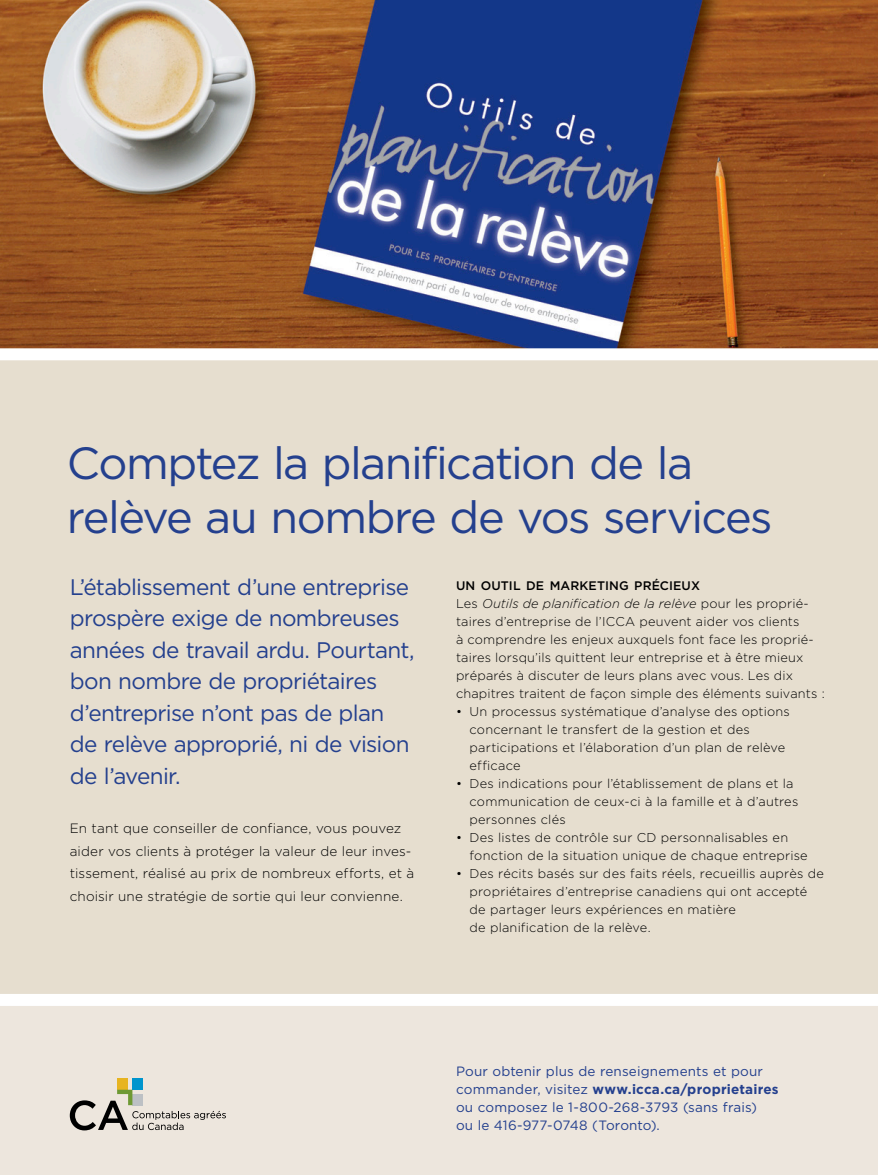
<style>
.page{position:relative;width:878px;height:1175px;background:#fff}
.page>*{position:absolute;margin:0;border:0;box-sizing:border-box;transform-origin:0 0}
.t1{font:45px/54px "Gotham";letter-spacing:-.04em;color:#24408e}
.t2{font:22.5px/31.5px "Gotham";letter-spacing:-.03em;color:#24408e}
.t3{font:300 13.5px/22.5px "Gotham";letter-spacing:.01em;color:#000}
.t4{font:13.5px/18px "Gotham";letter-spacing:.01em;color:#24408e}
.t5{font:300 12.75px/18px "Gotham";letter-spacing:.015em;color:#000}
.t6{font:500 12.3px "Gotham";letter-spacing:.01em;color:#000}
.s1{font-style:italic}
.s2{font-weight:700}
</style>
<div class="page">
<div style="left:0;top:131px;width:878px;height:926px;background:#e6decf"></div>
<img style="left:0;top:0;width:878px;height:348px">
<div style="left:0;top:1000px;width:878px;height:174px;background:#ede6dd"></div>
<div style="left:0;top:348px;width:878px;height:12px;background:#fff"></div>
<div style="left:0;top:994px;width:878px;height:12px;background:#fff"></div>
<div style="left:117px;top:1078px;width:11px;height:11px;background:#e7b421"></div>
<div style="left:132px;top:1078px;width:11px;height:11px;background:#0095cd"></div>
<svg style="left:70px;top:1089px;width:156px;height:41px"></svg>
<p class="t1" style="left:67px;top:435px;width:707px">Comptez la planification de la relève au nombre de vos services</p>
<p class="t2" style="left:70px;top:570px;width:346px">L’établissement d’une entreprise prospère exige de nombreuses années de travail ardu. Pourtant, bon nombre de propriétaires d’entreprise n’ont pas de plan de relève approprié, ni de vision de l’avenir.</p>
<p class="t3" style="left:70px;top:817px;width:346px">En tant que conseiller de confiance, vous pouvez aider vos clients à protéger la valeur de leur inves&shy;tissement, réalisé au prix de nombreux efforts, et à choisir une stratégie de sortie qui leur convienne.</p>
<p class="t6" style="left:456px;top:578px;width:245px">UN OUTIL DE MARKETING PRÉCIEUX</p>
<p class="t5" style="left:456px;top:594px;width:370px">Les <span class="s1">Outils de planification de la relève</span> pour les proprié&shy;taires d’entreprise de l’ICCA peuvent aider vos clients<br>à comprendre les enjeux auxquels font face les proprié&shy;taires lorsqu’ils quittent leur entreprise et à être mieux préparés à discuter de leurs plans avec vous. Les dix chapitres traitent de façon simple des éléments suivants :</p>
<p class="t5" style="left:469px;top:702px;width:322px;text-indent:-14px">• Un processus systématique d’analyse des options concernant le transfert de la gestion et des participations et l’élaboration d’un plan de relève efficace</p>
<p class="t5" style="left:469px;top:774px;width:330px;text-indent:-14px">• Des indications pour l’établissement de plans et la communication de ceux-ci à la famille et à d’autres personnes clés</p>
<p class="t5" style="left:469px;top:828px;width:339px;text-indent:-14px">• Des listes de contrôle sur CD personnalisables en fonction de la situation unique de chaque entreprise</p>
<p class="t5" style="left:469px;top:864px;width:356px;text-indent:-14px">• Des récits basés sur des faits réels, recueillis auprès de propriétaires d’entreprise canadiens qui ont accepté de partager leurs expériences en matière<br>de planification de la relève.</p>
<p class="t4" style="left:456px;top:1062px;width:324px">Pour obtenir plus de renseignements et pour commander, visitez <span class="s2">www.icca.ca/proprietaires </span>ou composez le 1-800-268-3793 (sans frais)<br>ou le 416-977-0748 (Toronto).</p>
</div>
